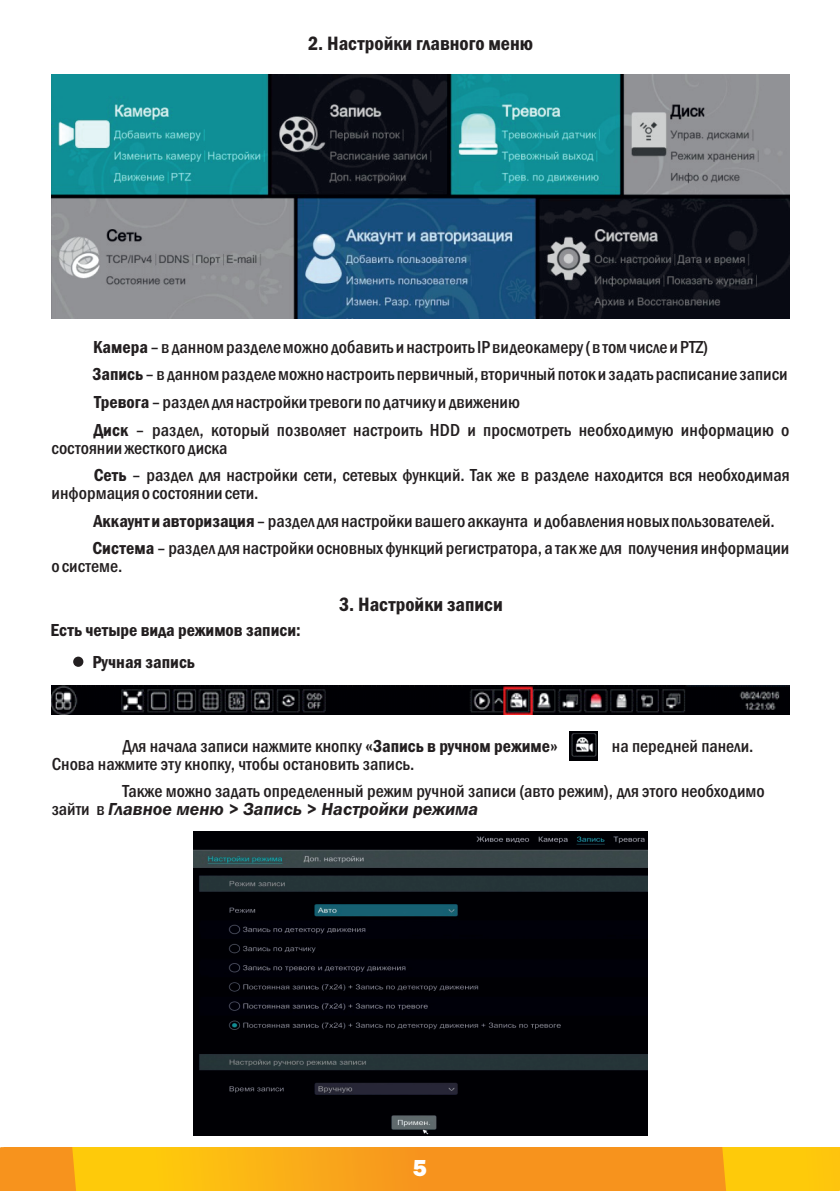
<style>
.page{position:relative;width:840px;height:1191px;background:#fff}
.page>*{position:absolute;margin:0;border:0;box-sizing:border-box;transform-origin:0 0}
.t1{font:800 24px "Franklin Gothic";color:#fff}
.t2{font:600 condensed 20px "Franklin Gothic";color:#231f20}
.t3{font:500 condensed 18px/27.6px "Franklin Gothic";color:#231f20}
.t4{font:600 condensed 18px/31.6px "Franklin Gothic";color:#231f20}
.t5{font:italic 600 18px "Franklin Gothic";color:#231f20}
.s1{font-weight:600}
.s2{font-weight:500;font-style:normal;font-stretch:condensed}
</style>
<div class="page">
<svg style="left:1px;top:1147px;width:838px;height:43px;background:#f9a816"></svg>
<img style="left:52px;top:686px;width:737px;height:28px">
<div style="left:73px;top:656px;width:10px;height:11px;background:#231f20;border-radius:50%"></div>
<img style="left:569px;top:731px;width:28px;height:29px">
<img style="left:52px;top:74px;width:737px;height:244px">
<img style="left:193px;top:831px;width:454px;height:304px">
<p class="t2" style="left:308px;top:36px;width:226px">2. Настройки главного меню</p>
<p class="t3" style="left:92px;top:334px;width:698px"><span class="s1">Камера</span>– в данном разделе можно добавить и настроить IPвидеокамеру ( в том числе и PTZ)<br><span class="s1">Запись</span>– в данном разделе можно настроить первичный, вторичный поток и задать расписание записи <span class="s1">Тревога</span>– раздел для настройки тревоги по датчику и движению<br><span class="s1">Диск</span> – раздел, который позволяет настроить HDD и просмотреть необходимую информацию о</p>
<p class="t3" style="left:94px;top:435px;width:697px;text-indent:-42px">состоянии жесткого диска<br><span class="s1">Сеть</span> – раздел для настройки сети, сетевых функций. Так же в разделе находится вся необходимая</p>
<p class="t3" style="left:92px;top:481px;width:698px;text-indent:-41px">информация о состоянии сети.<br><span class="s1">Аккаунт и авторизация</span>– раздел для настройки вашего аккаунта и добавления новых пользователей.<br><span class="s1">Система</span> – раздел для настройки основных функций регистратора, а так же для получения информации</p>
<p class="t3" style="left:52px;top:554px;width:72px">о системе.</p>
<p class="t2" style="left:339px;top:597px;width:165px">3. Настройки записи</p>
<p class="t4" style="left:92px;top:616px;width:210px;text-indent:-42px">Есть четыре вида режимов записи:<br>Ручная запись</p>
<p class="t3" style="left:122px;top:733px;width:437px">Для начала записи нажмите кнопку <span class="s1">«Запись в ручном режиме»</span></p>
<p class="t3" style="left:611px;top:733px;width:143px">на передней панели.</p>
<p class="t3" style="left:122px;top:751px;width:643px;text-indent:-71px">Снова нажмите эту кнопку, чтобы остановить запись.<br>Также можно задать определенный режим ручной записи (авто режим), для этого необходимо</p>
<p class="t5" style="left:52px;top:802px;width:428px"><span class="s2">зайти в</span> Главное меню &gt; Запись &gt; Настройки режима</p>
<h1 class="t1" style="left:412px;top:1159px;width:16px">5</h1>
</div>
